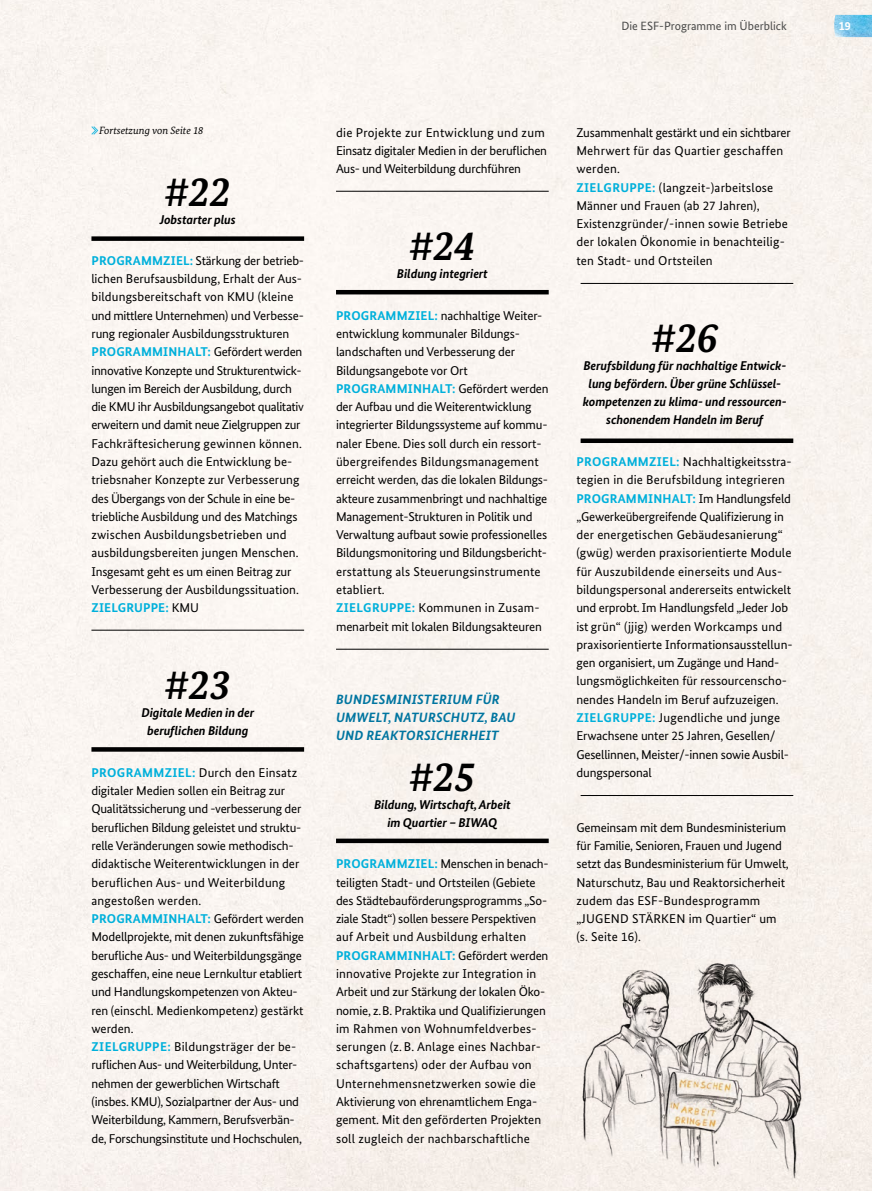
<style>
.page{position:relative;width:872px;height:1191px;background:#f9f4f0}
.page>*{position:absolute;margin:0;border:0;box-sizing:border-box;transform-origin:0 0}
._08_große_Ziffer{font:italic 700 42px "Bundes Serif";color:#000}
._08_Bundes{font:italic 700 13.5px/18.3px "Bundes Sans";letter-spacing:.01em;color:#0075a0}
.t1{font:12.75px/18.3px "Bundes Sans";letter-spacing:-.01em;color:#000}
.t2{font:12.75px/18.3px "Bundes Sans";letter-spacing:.01em;color:#000}
._08_Programm{font:italic 700 12.75px/18px "Bundes Sans";letter-spacing:-.01em;color:#000;text-align:center}
.t3{font:12.75px/18.3px "Bundes Sans";letter-spacing:.015em;color:#000}
.t4{font:700 12.75px "Bundes Sans";letter-spacing:.01em;color:#00b0db}
.t5{font:12px "Bundes Sans";color:#494948}
.t6{font:700 12px "Bundes Sans";color:#fff}
.t7{font:italic 10.5px "Bundes Serif";color:#000}
.s1{font-weight:700;color:#00b0db}
.s2{font-weight:400;color:#000}
</style>
<div class="page">
<img style="left:834px;top:15px;width:38px;height:22px">
<hr style="left:91px;top:630px;width:213px;height:1px;background:#000">
<hr style="left:336px;top:649px;width:213px;height:1px;background:#000">
<hr style="left:336px;top:191px;width:213px;height:1px;background:#000">
<hr style="left:580px;top:283px;width:213px;height:1px;background:#000">
<hr style="left:580px;top:795px;width:213px;height:1px;background:#000">
<div style="left:91px;top:236px;width:213px;height:5px;background:#000"></div>
<hr style="left:336px;top:290px;width:213px;height:4px;background:#000">
<div style="left:336px;top:838px;width:213px;height:5px;background:#000"></div>
<div style="left:580px;top:438px;width:213px;height:5px;background:#000"></div>
<svg style="left:91px;top:747px;width:213px;height:4px"></svg>
<svg style="left:91px;top:125px;width:8px;height:10px"></svg>
<img style="left:573px;top:959px;width:242px;height:221px">
<p class="t5" style="left:621px;top:19px;width:167px">Die ESF-Programme im Überblick</p>
<p class="t7" style="left:99px;top:124px;width:106px">Fortsetzung von Seite 18</p>
<h1 class="_08_große_Ziffer" style="left:165px;top:167px;width:68px">#22</h1>
<h2 class="_08_Programm" style="left:160px;top:210px;width:78px">Jobstarter plus</h2>
<p class="t1" style="left:91px;top:251px;width:214px"><span class="s1">PROGRAMMZIEL:</span> Stärkung der betrieb&shy;lichen Berufsausbildung, Erhalt der Aus&shy;bildungsbereitschaft von KMU (kleine und mittlere Unternehmen) und Verbesse&shy;rung regionaler Ausbildungsstrukturen</p>
<p class="t1" style="left:91px;top:343px;width:214px"><span class="s1">PROGRAMMINHALT:</span> Gefördert werden innovative Konzepte und Strukturentwick&shy;lungen im Bereich der Ausbildung, durch die KMU ihr Ausbildungsangebot qualitativ erweitern und damit neue Zielgruppen zur Fachkräftesicherung gewinnen können.<br>Dazu gehört auch die Entwicklung be&shy;triebsnaher Konzepte zur Verbesserung des Übergangs von der Schule in eine be&shy;triebliche Ausbildung und des Matchings zwischen Ausbildungsbetrieben und ausbildungsbereiten jungen Menschen.<br>Insgesamt geht es um einen Beitrag zur Verbesserung der Ausbildungssituation.</p>
<p class="t4" style="left:91px;top:600px;width:109px">ZIELGRUPPE: <span class="s2">KMU</span></p>
<h1 class="_08_große_Ziffer" style="left:165px;top:660px;width:68px">#23</h1>
<h2 class="_08_Programm" style="left:141px;top:704px;width:114px">Digitale Medien in der beruflichen Bildung</h2>
<p class="t1" style="left:91px;top:763px;width:211px"><span class="s1">PROGRAMMZIEL:</span> Durch den Einsatz digitaler Medien sollen ein Beitrag zur Qualitätssicherung und -verbesserung der beruflichen Bildung geleistet und struktu&shy;relle Veränderungen sowie methodisch&shy;didaktische Weiterentwicklungen in der beruflichen Aus- und Weiterbildung angestoßen werden.</p>
<p class="t1" style="left:91px;top:909px;width:214px"><span class="s1">PROGRAMMINHALT:</span> Gefördert werden Modellprojekte, mit denen zukunftsfähige berufliche Aus- und Weiterbildungsgänge geschaffen, eine neue Lernkultur etabliert und Handlungskompetenzen von Akteu&shy;ren (einschl. Medienkompetenz) gestärkt werden.</p>
<p class="t1" style="left:91px;top:1037px;width:212px"><span class="s1">ZIELGRUPPE:</span> Bildungsträger der be&shy;ruflichen Aus- und Weiterbildung, Unter&shy;nehmen der gewerblichen Wirtschaft (insbes. KMU), Sozialpartner der Aus- und Weiterbildung, Kammern, Berufsverbän&shy;de, Forschungsinstitute und Hochschulen,</p>
<p class="t1" style="left:336px;top:123px;width:213px">die Projekte zur Entwicklung und zum<br>Einsatz digitaler Medien in der beruflichen<br>Aus- und Weiterbildung durchführen</p>
<h1 class="_08_große_Ziffer" style="left:409px;top:221px;width:68px">#24</h1>
<h2 class="_08_Programm" style="left:397px;top:265px;width:92px">Bildung integriert</h2>
<p class="t1" style="left:336px;top:306px;width:206px"><span class="s1">PROGRAMMZIEL:</span> nachhaltige Weiter&shy;entwicklung kommunaler Bildungs&shy;landschaften und Verbesserung der Bildungsangebote vor Ort</p>
<p class="t1" style="left:336px;top:379px;width:214px"><span class="s1">PROGRAMMINHALT:</span> Gefördert werden der Aufbau und die Weiterentwicklung integrierter Bildungssysteme auf kommu&shy;naler Ebene. Dies soll durch ein ressort&shy;übergreifendes Bildungsmanagement erreicht werden, das die lokalen Bildungs&shy;akteure zusammenbringt und nachhaltige Management-Strukturen in Politik und Verwaltung aufbaut sowie professionelles Bildungsmonitoring und Bildungsbericht&shy;erstattung als Steuerungsinstrumente etabliert.</p>
<p class="t1" style="left:336px;top:599px;width:207px"><span class="s1">ZIELGRUPPE:</span> Kommunen in Zusam&shy;menarbeit mit lokalen Bildungsakteuren</p>
<h2 class="_08_Bundes" style="left:336px;top:690px;width:181px">BUNDESMINISTERIUM FÜR<br>UMWELT, NATURSCHUTZ, BAU<br>UND REAKTORSICHERHEIT</h2>
<h1 class="_08_große_Ziffer" style="left:409px;top:751px;width:68px">#25</h1>
<h2 class="_08_Programm" style="left:374px;top:795px;width:138px">Bildung, Wirtschaft, Arbeit im Quartier – BIWAQ</h2>
<p class="t1" style="left:336px;top:854px;width:214px"><span class="s1">PROGRAMMZIEL:</span> Menschen in benach&shy;teiligten Stadt- und Ortsteilen (Gebiete des Städtebauförderungsprogramms „So&shy;ziale Stadt“) sollen bessere Perspektiven auf Arbeit und Ausbildung erhalten</p>
<p class="t2" style="left:336px;top:946px;width:214px"><span class="s1">PROGRAMMINHALT:</span> Gefördert werden innovative Projekte zur Integration in Arbeit und zur Stärkung der lokalen Öko&shy;nomie, z.B. Praktika und Qualifizierungen im Rahmen von Wohnumfeldverbes&shy;serungen (z.B. Anlage eines Nachbar&shy;schaftsgartens) oder der Aufbau von Unternehmensnetzwerken sowie die Aktivierung von ehrenamtlichem Enga&shy;gement. Mit den geförderten Projekten soll zugleich der nachbarschaftliche</p>
<p class="t2" style="left:576px;top:123px;width:216px">Zusammenhalt gestärkt und ein sichtbarer<br>Mehrwert für das Quartier geschaffen werden.</p>
<p class="t3" style="left:576px;top:178px;width:213px"><span class="s1">ZIELGRUPPE:</span> (langzeit-)arbeitslose Männer und Frauen (ab 27 Jahren), Existenzgründer/-innen sowie Betriebe der lokalen Ökonomie in benachteilig&shy;ten Stadt- und Ortsteilen</p>
<h1 class="_08_große_Ziffer" style="left:651px;top:313px;width:68px">#26</h1>
<h2 class="_08_Programm" style="left:583px;top:356px;width:205px">Berufsbildung für nachhaltige Entwick&shy;lung befördern. Über grüne Schlüssel&shy;kompetenzen zu klima- und ressourcen&shy;schonendem Handeln im Beruf</h2>
<p class="t3" style="left:576px;top:452px;width:217px"><span class="s1">PROGRAMMZIEL:</span> Nachhaltigkeitsstra&shy;tegien in die Berufsbildung integrieren</p>
<p class="t1" style="left:576px;top:489px;width:218px"><span class="s1">PROGRAMMINHALT:</span> Im Handlungsfeld „Gewerkeübergreifende Qualifizierung in der energetischen Gebäudesanierung“ (gwüg) werden praxisorientierte Module für Auszubildende einerseits und Aus&shy;bildungspersonal andererseits entwickelt und erprobt. Im Handlungsfeld „Jeder Job ist grün“ (jjig) werden Workcamps und praxisorientierte Informationsausstellun&shy;gen organisiert, um Zugänge und Hand&shy;lungsmöglichkeiten für ressourcenscho&shy;nendes Handeln im Beruf aufzuzeigen.</p>
<p class="t1" style="left:576px;top:708px;width:214px"><span class="s1">ZIELGRUPPE:</span> Jugendliche und junge Erwachsene unter 25 Jahren, Gesellen/ Gesellinnen, Meister/-innen sowie Ausbil&shy;dungspersonal</p>
<p class="t1" style="left:576px;top:818px;width:214px">Gemeinsam mit dem Bundesministerium für Familie, Senioren, Frauen und Jugend setzt das Bundesministerium für Umwelt, Naturschutz, Bau und Reaktorsicherheit zudem das ESF-Bundesprogramm „JUGEND STÄRKEN im Quartier“ um (s. Seite 16).</p>
<p class="t6" style="left:838px;top:18px;width:13px">19</p>
</div>
